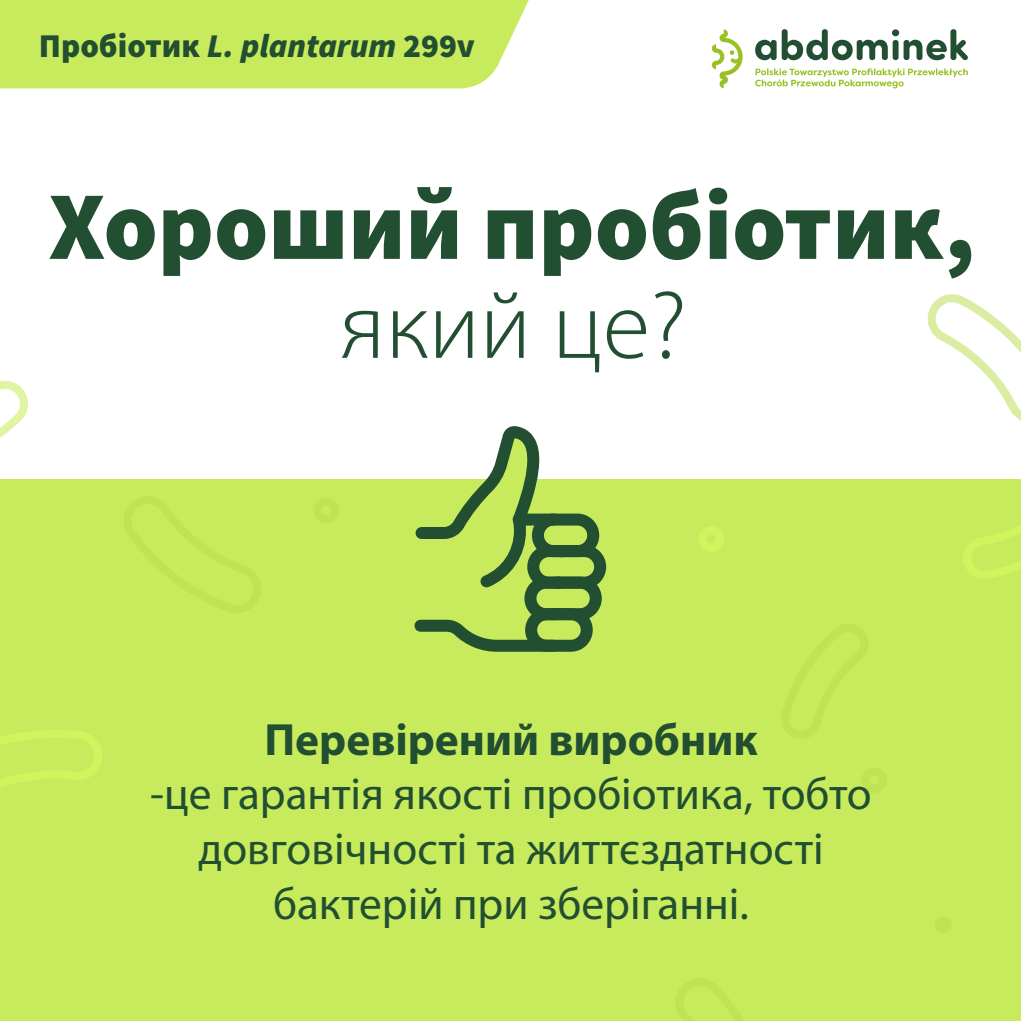
<style>
.page{position:relative;width:1021px;height:1021px;background:#fff}
.page>*{position:absolute;margin:0;border:0;box-sizing:border-box;transform-origin:0 0}
.t1{font:900 96.98px "Source Sans Pro";color:#224f31}
.t2{font:300 96.98px "Myriad Pro";color:#224f31}
.t3{font:45.45px/54.4px "Myriad Pro";color:#224f31;text-align:center}
.t4{font:700 45.45px "Myriad Pro";color:#224f31}
.t5{font:900 33.3px "Source Sans Pro";color:#224f31}
.s1{font-style:italic}
</style>
<div class="page">
<div style="left:0;top:479px;width:1020px;height:541px;background:#c8eb5e"></div>
<svg style="left:0;top:381px;width:28px;height:57px"></svg>
<svg style="left:124px;top:496px;width:137px;height:117px"></svg>
<svg style="left:781px;top:624px;width:87px;height:114px"></svg>
<svg style="left:676px;top:978px;width:67px;height:42px"></svg>
<svg style="left:927px;top:294px;width:93px;height:126px"></svg>
<svg style="left:862px;top:768px;width:25px;height:24px"></svg>
<svg style="left:935px;top:916px;width:16px;height:17px"></svg>
<svg style="left:314px;top:498px;width:25px;height:25px"></svg>
<svg style="left:414px;top:426px;width:193px;height:226px"></svg>
<div style="left:519px;top:513px;width:34px;height:12px;background:#224f31"></div>
<svg style="left:711px;top:29px;width:31px;height:59px"></svg>
<svg style="left:755px;top:29px;width:213px;height:31px"></svg>
<svg style="left:755px;top:68px;width:212px;height:20px"></svg>
<div style="left:0;top:0;width:529px;height:88px;background:#c8eb5e"></div>
<p class="t5" style="left:39px;top:32px;width:437px">Пробіотик <span class="s1">L. plantarum</span> 299v</p>
<h1 class="t1" style="left:48px;top:186px;width:928px">Хороший пробіотик,</h1>
<h1 class="t2" style="left:340px;top:285px;width:348px">який це?</h1>
<p class="t4" style="left:264px;top:720px;width:494px">Перевірений виробник</p>
<p class="t3" style="left:150px;top:770px;width:723px">-це гарантія якості пробіотика, тобто довговічності та життєздатності бактерій при зберіганні.</p>
</div>
